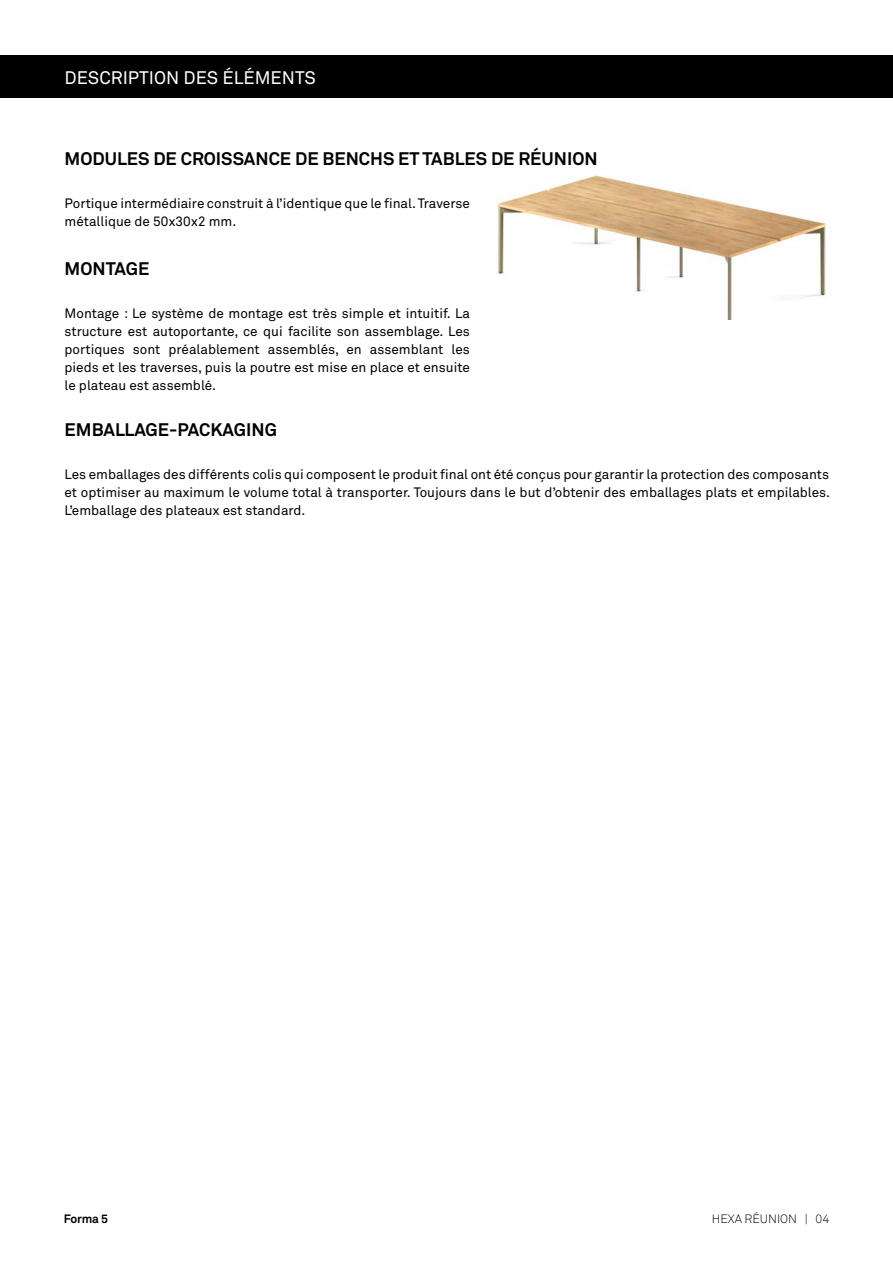
<style>
.page{position:relative;width:893px;height:1263px;background:#fff}
.page>*{position:absolute;margin:0;border:0;box-sizing:border-box;transform-origin:0 0}
.t1{font:700 18px "Akkurat";color:#000}
.t2{font:18px "Akkurat";color:#fff}
.t3{font:13.5px/18px "Akkurat";color:#000;text-align:justify}
.t4{font:300 12px "Akkurat";color:#000}
.t5{font:700 12px "Akkurat";letter-spacing:-.02em;color:#000}
</style>
<div class="page">
<div style="left:0;top:55px;width:893px;height:43px;background:#000"></div>
<img style="left:497px;top:175px;width:330px;height:144px">
<h1 class="t2" style="left:65px;top:66px;width:253px">DESCRIPTION DES ÉLÉMENTS</h1>
<h1 class="t1" style="left:65px;top:147px;width:535px">MODULES DE CROISSANCE DE BENCHS ET TABLES DE RÉUNION</h1>
<p class="t3" style="left:65px;top:194px;width:407px">Portique intermédiaire construit à l’identique que le final. Traverse métallique de 50x30x2 mm.</p>
<h1 class="t1" style="left:65px;top:257px;width:86px">MONTAGE</h1>
<p class="t3" style="left:65px;top:304px;width:407px">Montage : Le système de montage est très simple et intuitif. La structure est autoportante, ce qui facilite son assemblage. Les portiques sont préalablement assemblés, en assemblant les pieds et les traverses, puis la poutre est mise en place et ensuite le plateau est assemblé.</p>
<h1 class="t1" style="left:65px;top:419px;width:214px">EMBALLAGE-PACKAGING</h1>
<p class="t3" style="left:65px;top:465px;width:767px">Les emballages des différents colis qui composent le produit final ont été conçus pour garantir la protection des composants et optimiser au maximum le volume total à transporter. Toujours dans le but d’obtenir des emballages plats et empilables.<br>L’emballage des plateaux est standard.</p>
<p class="t5" style="left:64px;top:1211px;width:46px">Forma 5</p>
<p class="t4" style="left:712px;top:1211px;width:119px">HEXA RÉUNION | 04</p>
</div>
